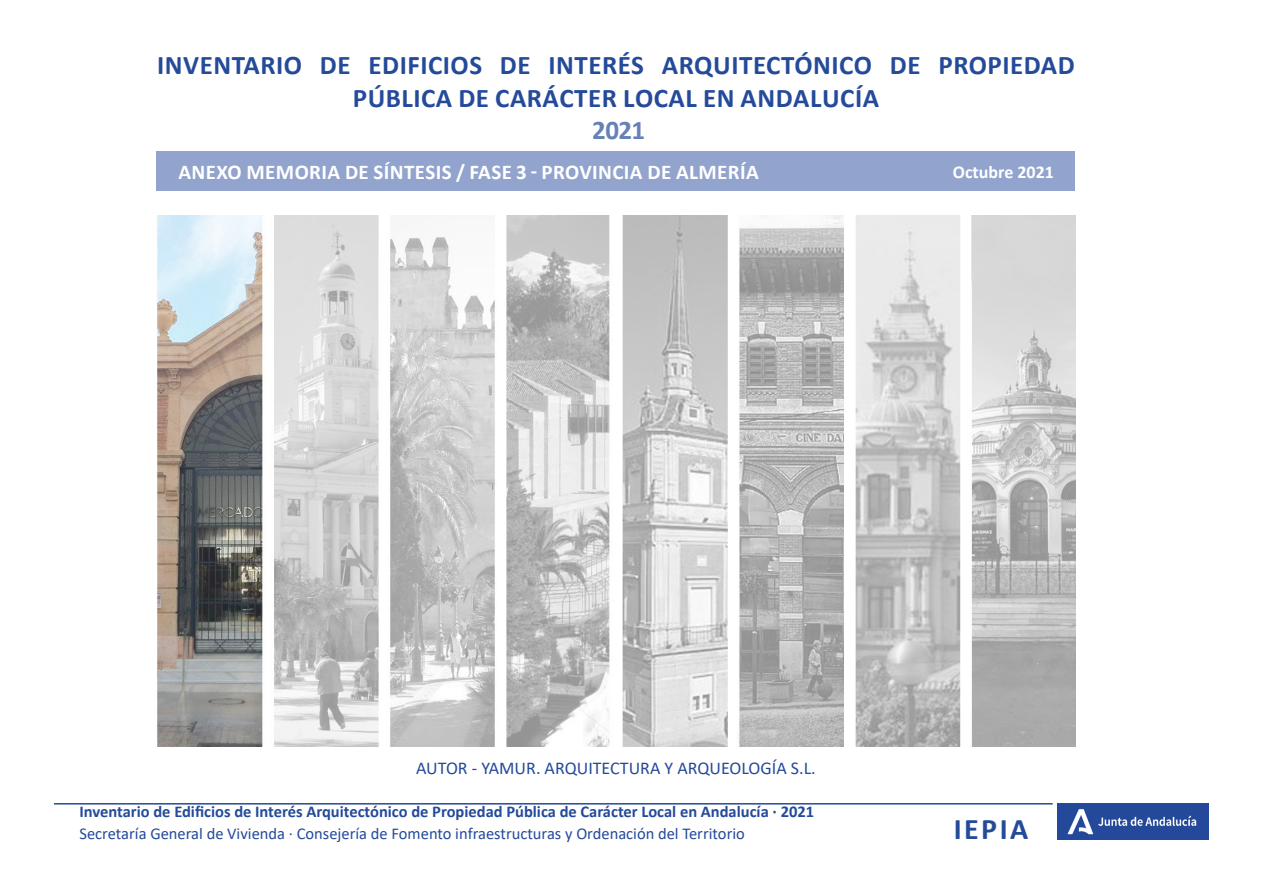
<style>
.page{position:relative;width:1263px;height:893px;background:#fff}
.page>*{position:absolute;margin:0;border:0;box-sizing:border-box;transform-origin:0 0}
.t1{font:700 30px "Calibri";letter-spacing:.08em;color:#244a9a}
.t2{font:700 27px "Calibri";letter-spacing:.02em;color:#244a9a}
.t3{font:700 27px "Calibri";color:#6680b8}
.t4{font:700 21px "Calibri";letter-spacing:.02em;color:#fff}
.t5{font:18px "Calibri";color:#244a9a}
.t6{font:700 18px "Calibri";color:#fff}
.Titulo_1{font:700 16.5px "Calibri";color:#244a9a}
.Titulo_1-2{font:16.5px "Calibri";color:#244a9a}
</style>
<div class="page">
<img style="left:157px;top:215px;width:918px;height:532px">
<div style="left:157px;top:151px;width:918px;height:40px;background:#92a4cd"></div>
<img style="left:1057px;top:803px;width:152px;height:36px">
<hr style="left:54px;top:803px;width:999px;height:1px;background:#244a9a">
<p class="t2" style="left:157px;top:46px;width:919px">INVENTARIO DE EDIFICIOS DE INTERÉS ARQUITECTÓNICO DE PROPIEDAD</p>
<p class="t2" style="left:353px;top:79px;width:528px">PÚBLICA DE CARÁCTER LOCAL EN ANDALUCÍA</p>
<p class="t3" style="left:592px;top:111px;width:55px">2021</p>
<p class="t4" style="left:178px;top:157px;width:582px">ANEXO MEMORIA DE SÍNTESIS / FASE 3 - PROVINCIA DE ALMERÍA</p>
<p class="t6" style="left:953px;top:159px;width:103px">Octubre 2021</p>
<p class="t5" style="left:416px;top:756px;width:401px">AUTOR - YAMUR. ARQUITECTURA Y ARQUEOLOGÍA S.L.</p>
<p class="Titulo_1" style="left:80px;top:800px;width:736px">Inventario de Edificios de Interés Arquitectónico de Propiedad Pública de Carácter Local en Andalucía · 2021</p>
<p class="Titulo_1-2" style="left:80px;top:822px;width:667px">Secretaría General de Vivienda · Consejería de Fomento infraestructuras y Ordenación del Territorio</p>
<p class="t1" style="left:954px;top:808px;width:76px">IEPIA</p>
</div>
